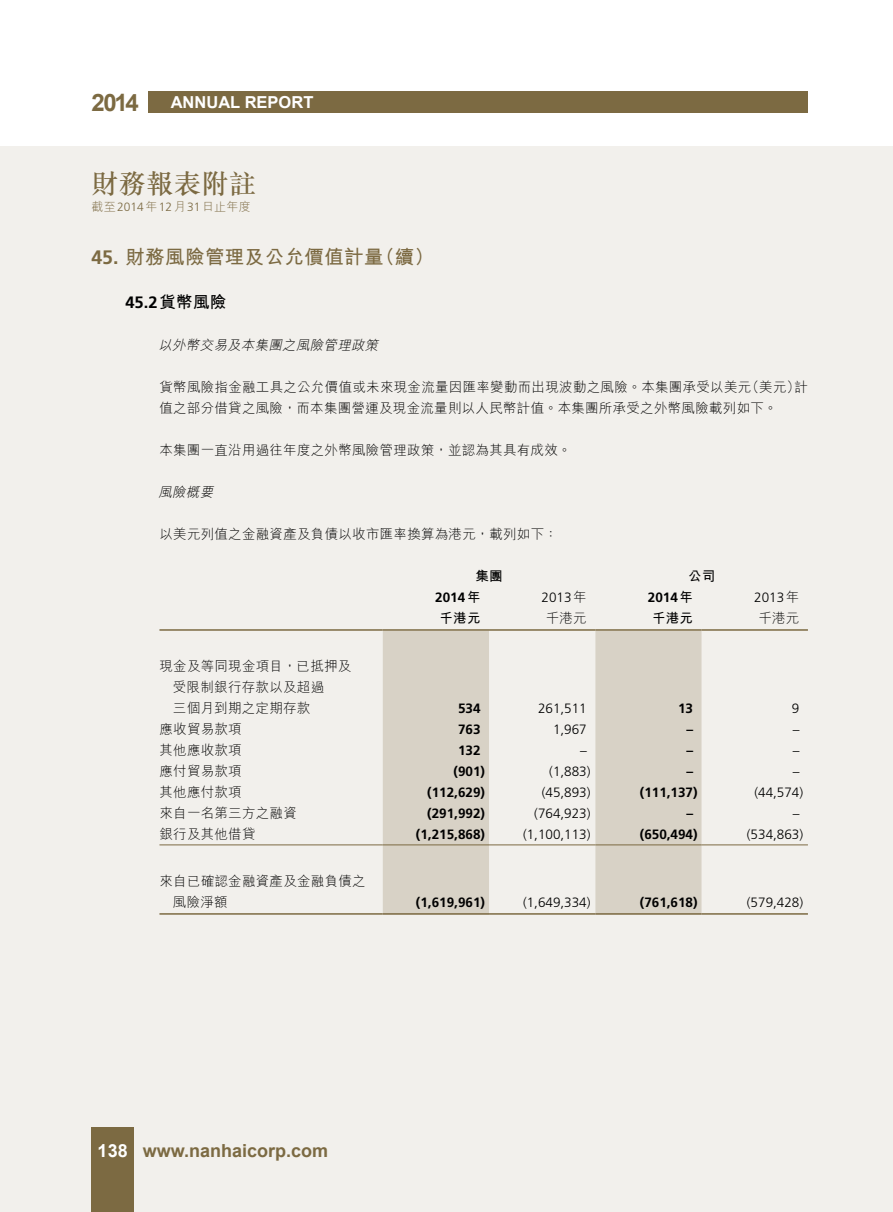
<style>
.page{position:relative;width:893px;height:1212px;background:#fff}
.page>*{position:absolute;margin:0;border:0;box-sizing:border-box;transform-origin:0 0}
.t1{font:500 27px "M Sung HK";letter-spacing:.02em;color:#7c6a42}
.t2{font:700 24px "Arial";color:#7c6a42}
.t3{font:700 19.5px "M Hei HK";letter-spacing:.02em;color:#7c6a42}
.t4{font:700 18px "Arial";color:#7c6a42}
.t5{font:700 16.5px "Arial";color:#fff}
.t6{font:700 16.5px "Frutiger LT Std";color:#000}
.t7{font:300 13.5px/21px "M Hei HK";letter-spacing:.02em;color:#000}
.t8{font:300 13.5px "Frutiger LT Std";color:#000}
.t9{font:700 13.5px "Frutiger LT Std";color:#000}
.t10{font:italic 300 13.5px "M Hei HK";color:#000}
.t11{font:700 13.5px "M Hei HK";letter-spacing:.02em;color:#000}
.t12{font:300 12px "M Hei HK";letter-spacing:.02em;color:#7c6a42}
.s1{font-family:"Frutiger LT Std"}
.s2{font-family:"M Hei HK"}
.s3{color:#fff}
</style>
<div class="page">
<div style="left:0;top:147px;width:893px;height:1065px;background:#f2f0ec"></div>
<div style="left:149px;top:92px;width:659px;height:21px;background:#7c6a42"></div>
<div style="left:91px;top:1127px;width:43px;height:85px;background:#7c6a42"></div>
<svg style="left:383px;top:631px;width:319px;height:282px;fill:#d8d2c6"></svg>
<hr style="left:159px;top:629px;width:224px;height:2px;background:#7c6a42">
<hr style="left:383px;top:629px;width:106px;height:2px;background:#7c6a42">
<hr style="left:489px;top:629px;width:106px;height:2px;background:#7c6a42">
<hr style="left:595px;top:629px;width:107px;height:2px;background:#7c6a42">
<hr style="left:702px;top:629px;width:106px;height:2px;background:#7c6a42">
<hr style="left:159px;top:844px;width:224px;height:1px;background:#7c6a42">
<hr style="left:383px;top:844px;width:106px;height:1px;background:#7c6a42">
<hr style="left:489px;top:844px;width:106px;height:1px;background:#7c6a42">
<hr style="left:595px;top:844px;width:107px;height:1px;background:#7c6a42">
<hr style="left:702px;top:844px;width:106px;height:1px;background:#7c6a42">
<hr style="left:159px;top:913px;width:224px;height:2px;background:#7c6a42">
<hr style="left:383px;top:913px;width:106px;height:2px;background:#7c6a42">
<hr style="left:489px;top:913px;width:106px;height:2px;background:#7c6a42">
<hr style="left:595px;top:913px;width:107px;height:2px;background:#7c6a42">
<hr style="left:702px;top:913px;width:106px;height:2px;background:#7c6a42">
<h2 class="t2" style="left:91px;top:86px;width:49px">2014</h2>
<p class="t5" style="left:171px;top:91px;width:144px">ANNUAL REPORT</p>
<h1 class="t1" style="left:91px;top:165px;width:166px">財務報表附註</h1>
<p class="t12" style="left:91px;top:200px;width:161px">截至<span class="s1">2014</span>年<span class="s1">12</span>月<span class="s1">31</span>日止年度</p>
<h3 class="t3" style="left:91px;top:243px;width:344px"><span class="s1">45.</span> 財務風險管理及公允價值計量（續）</h3>
<p class="t6" style="left:125px;top:292px;width:103px">45.2<span class="s2">貨幣風險</span></p>
<p class="t10" style="left:158px;top:338px;width:224px">以外幣交易及本集團之風險管理政策</p>
<p class="t7" style="left:159px;top:376px;width:650px">貨幣風險指金融工具之公允價值或未來現金流量因匯率變動而出現波動之風險。本集團承受以美元（美元）計值之部分借貸之風險，而本集團營運及現金流量則以人民幣計值。本集團所承受之外幣風險載列如下。</p>
<p class="t7" style="left:159px;top:439px;width:414px">本集團一直沿用過往年度之外幣風險管理政策，並認為其具有成效。</p>
<p class="t10" style="left:158px;top:485px;width:59px">風險概要</p>
<p class="t7" style="left:159px;top:523px;width:400px">以美元列值之金融資產及負債以收市匯率換算為港元，載列如下：</p>
<p class="t11" style="left:475px;top:566px;width:29px">集團</p>
<p class="t11" style="left:688px;top:566px;width:29px">公司</p>
<p class="t9" style="left:435px;top:589px;width:47px">2014<span class="s2">年</span></p>
<p class="t8" style="left:542px;top:589px;width:47px">2013<span class="s2">年</span></p>
<p class="t9" style="left:648px;top:589px;width:47px">2014<span class="s2">年</span></p>
<p class="t8" style="left:754px;top:589px;width:47px">2013<span class="s2">年</span></p>
<p class="t11" style="left:439px;top:608px;width:43px">千港元</p>
<p class="t7" style="left:546px;top:607px;width:43px">千港元</p>
<p class="t11" style="left:652px;top:608px;width:43px">千港元</p>
<p class="t7" style="left:758px;top:607px;width:43px">千港元</p>
<p class="t7" style="left:173px;top:655px;width:180px;text-indent:-14px">現金及等同現金項目，已抵押及受限制銀行存款以及超過<br>三個月到期之定期存款</p>
<p class="t9" style="left:458px;top:700px;width:24px">534</p>
<p class="t8" style="left:538px;top:701px;width:50px">261,511</p>
<p class="t9" style="left:678px;top:700px;width:17px">13</p>
<p class="t8" style="left:792px;top:701px;width:9px">9</p>
<p class="t7" style="left:159px;top:718px;width:84px">應收貿易款項</p>
<p class="t9" style="left:458px;top:721px;width:24px">763</p>
<p class="t8" style="left:553px;top:722px;width:35px">1,967</p>
<p class="t9" style="left:686px;top:721px;width:8px">–</p>
<p class="t8" style="left:793px;top:722px;width:8px">–</p>
<p class="t7" style="left:159px;top:739px;width:84px">其他應收款項</p>
<p class="t9" style="left:458px;top:742px;width:24px">132</p>
<p class="t8" style="left:580px;top:743px;width:8px">–</p>
<p class="t9" style="left:686px;top:742px;width:8px">–</p>
<p class="t8" style="left:793px;top:743px;width:8px">–</p>
<p class="t7" style="left:159px;top:760px;width:84px">應付貿易款項</p>
<p class="t9" style="left:453px;top:763px;width:33px">(901)</p>
<p class="t8" style="left:549px;top:764px;width:43px">(1,883)</p>
<p class="t9" style="left:686px;top:763px;width:8px">–</p>
<p class="t8" style="left:793px;top:764px;width:8px">–</p>
<p class="t7" style="left:159px;top:781px;width:84px">其他應付款項</p>
<p class="t9" style="left:427px;top:784px;width:59px">(112,629)</p>
<p class="t8" style="left:542px;top:785px;width:50px">(45,893)</p>
<p class="t9" style="left:640px;top:784px;width:59px">(111,137)</p>
<p class="t8" style="left:754px;top:785px;width:50px">(44,574)</p>
<p class="t7" style="left:159px;top:802px;width:139px">來自一名第三方之融資</p>
<p class="t9" style="left:427px;top:805px;width:59px">(291,992)</p>
<p class="t8" style="left:534px;top:806px;width:58px">(764,923)</p>
<p class="t9" style="left:686px;top:805px;width:8px">–</p>
<p class="t8" style="left:793px;top:806px;width:8px">–</p>
<p class="t7" style="left:159px;top:823px;width:98px">銀行及其他借貸</p>
<p class="t9" style="left:416px;top:826px;width:71px">(1,215,868)</p>
<p class="t8" style="left:523px;top:827px;width:69px">(1,100,113)</p>
<p class="t9" style="left:640px;top:826px;width:59px">(650,494)</p>
<p class="t8" style="left:747px;top:827px;width:58px">(534,863)</p>
<p class="t7" style="left:173px;top:870px;width:194px;text-indent:-14px">來自已確認金融資產及金融負債之風險淨額</p>
<p class="t9" style="left:416px;top:894px;width:71px">(1,619,961)</p>
<p class="t8" style="left:523px;top:894px;width:69px">(1,649,334)</p>
<p class="t9" style="left:640px;top:894px;width:59px">(761,618)</p>
<p class="t8" style="left:747px;top:894px;width:58px">(579,428)</p>
<h3 class="t4" style="left:98px;top:1138px;width:232px"><span class="s3">138</span> www.nanhaicorp.com</h3>
</div>
